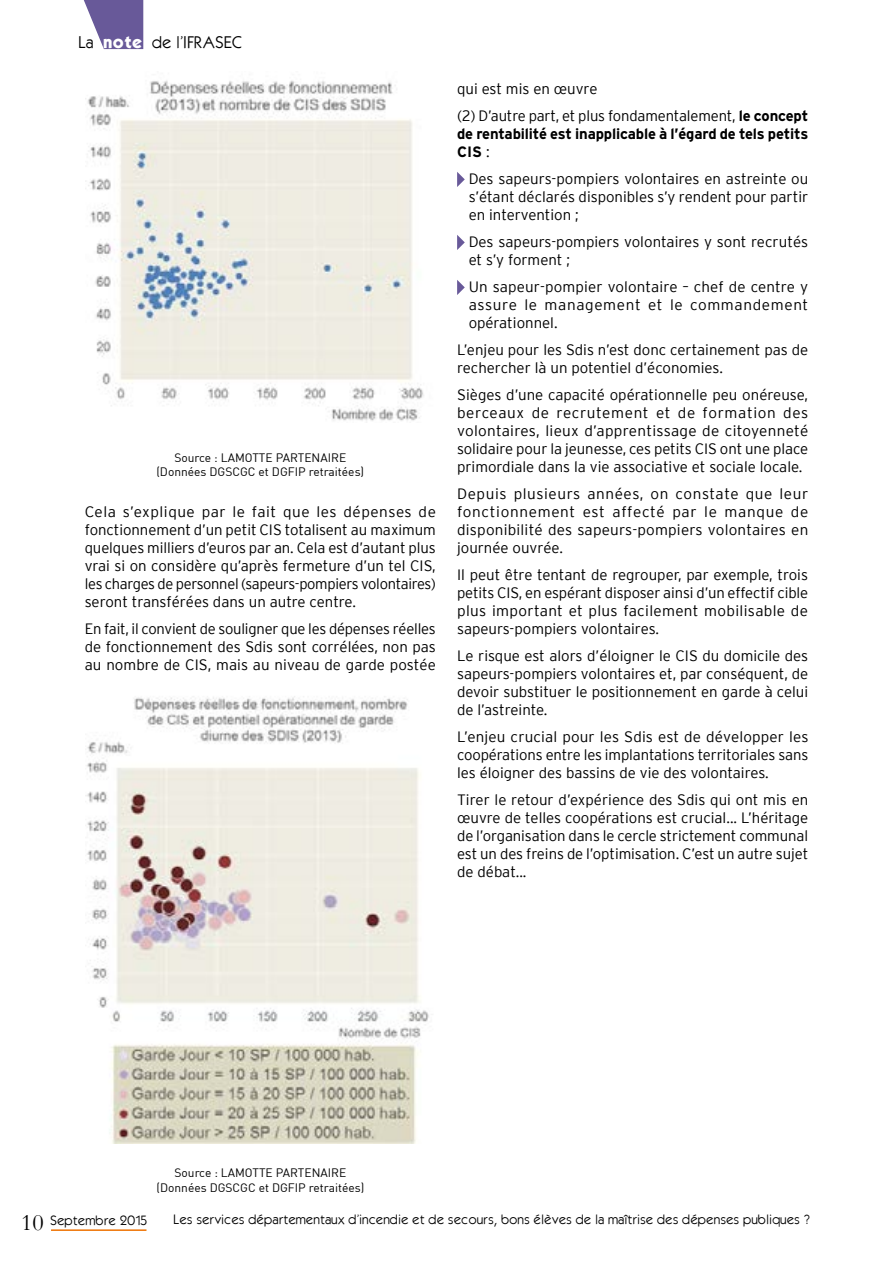
<style>
.page{position:relative;width:893px;height:1263px;background:#fff}
.page>*{position:absolute;margin:0;border:0;box-sizing:border-box;transform-origin:0 0}
.t1{font:300 15px/18px "Interstate";color:#000;text-align:justify}
.t2{font:700 15px/18px "Interstate";letter-spacing:-.01em;color:#000}
.t3{font:15px "Kabel";color:#000}
.t4{font:12px/14.4px "DIN";color:#000;text-align:center}
.t5{font:12px "Kabel";color:#000}
.s1{font-weight:700;color:#fff}
.s2{font-weight:700}
.s3{font-weight:300}
.s4{font-family:"Garamond";font-size:24px}
</style>
<div class="page">
<hr style="left:51px;top:1229px;width:95px;height:2px;background:#ee7203">
<svg style="left:83px;top:0;width:61px;height:50px"></svg>
<svg style="left:457px;top:172px;width:8px;height:15px"></svg>
<svg style="left:457px;top:235px;width:8px;height:15px"></svg>
<svg style="left:457px;top:280px;width:8px;height:15px"></svg>
<img style="left:87px;top:80px;width:337px;height:341px">
<img style="left:86px;top:696px;width:343px;height:448px">
<p class="t3" style="left:78px;top:33px;width:165px">La <span class="s1">NOTE</span> de l’IFRASEC</p>
<p class="t4" style="left:156px;top:450px;width:209px">Source : LAMOTTE PARTENAIRE (Données DGSCGC et DGFIP retraitées)</p>
<p class="t1" style="left:85px;top:503px;width:353px">Cela s’explique par le fait que les dépenses de fonctionnement d’un petit CIS totalisent au maximum quelques milliers d’euros par an. Cela est d’autant plus vrai si on considère qu’après fermeture d’un tel CIS, les charges de personnel (sapeurs-pompiers volontaires) seront transférées dans un autre centre.</p>
<p class="t1" style="left:85px;top:620px;width:353px">En fait, il convient de souligner que les dépenses réelles de fonctionnement des Sdis sont corrélées, non pas au nombre de CIS, mais au niveau de garde postée</p>
<p class="t1" style="left:457px;top:75px;width:353px;line-height:27px">qui est mis en œuvre<br>(2) D’autre part, et plus fondamentalement, <span class="s2">le concept</span></p>
<p class="t2" style="left:457px;top:125px;width:353px">de rentabilité est inapplicable à l’égard de tels petits<br>CIS <span class="s3">:</span></p>
<p class="t1" style="left:469px;top:170px;width:341px">Des sapeurs-pompiers volontaires en astreinte ou s’étant déclarés disponibles s’y rendent pour partir en intervention ;</p>
<p class="t1" style="left:469px;top:233px;width:341px">Des sapeurs-pompiers volontaires y sont recrutés et s’y forment ;</p>
<p class="t1" style="left:469px;top:278px;width:341px">Un sapeur-pompier volontaire – chef de centre y assure le management et le commandement opérationnel.</p>
<p class="t1" style="left:457px;top:341px;width:353px">L’enjeu pour les Sdis n’est donc certainement pas de rechercher là un potentiel d’économies.</p>
<p class="t1" style="left:457px;top:386px;width:353px">Sièges d’une capacité opérationnelle peu onéreuse, berceaux de recrutement et de formation des volontaires, lieux d’apprentissage de citoyenneté solidaire pour la jeunesse, ces petits CIS ont une place primordiale dans la vie associative et sociale locale.</p>
<p class="t1" style="left:457px;top:485px;width:353px">Depuis plusieurs années, on constate que leur fonctionnement est affecté par le manque de disponibilité des sapeurs-pompiers volontaires en journée ouvrée.</p>
<p class="t1" style="left:457px;top:566px;width:353px">Il peut être tentant de regrouper, par exemple, trois petits CIS, en espérant disposer ainsi d’un effectif cible plus important et plus facilement mobilisable de sapeurs-pompiers volontaires.</p>
<p class="t1" style="left:457px;top:647px;width:353px">Le risque est alors d’éloigner le CIS du domicile des sapeurs-pompiers volontaires et, par conséquent, de devoir substituer le positionnement en garde à celui de l’astreinte.</p>
<p class="t1" style="left:457px;top:728px;width:353px">L’enjeu crucial pour les Sdis est de développer les coopérations entre les implantations territoriales sans les éloigner des bassins de vie des volontaires.</p>
<p class="t1" style="left:457px;top:791px;width:353px">Tirer le retour d’expérience des Sdis qui ont mis en œuvre de telles coopérations est crucial... L’héritage de l’organisation dans le cercle strictement communal est un des freins de l’optimisation. C’est un autre sujet de débat...</p>
<p class="t4" style="left:157px;top:1166px;width:209px">Source : LAMOTTE PARTENAIRE (Données DGSCGC et DGFIP retraitées)</p>
<p class="t5" style="left:21px;top:1212px;width:128px"><span class="s4">10</span> Septembre 2015</p>
<p class="t5" style="left:173px;top:1211px;width:638px">Les services départementaux d’incendie et de secours, bons élèves de la maîtrise des dépenses publiques ?</p>
</div>
